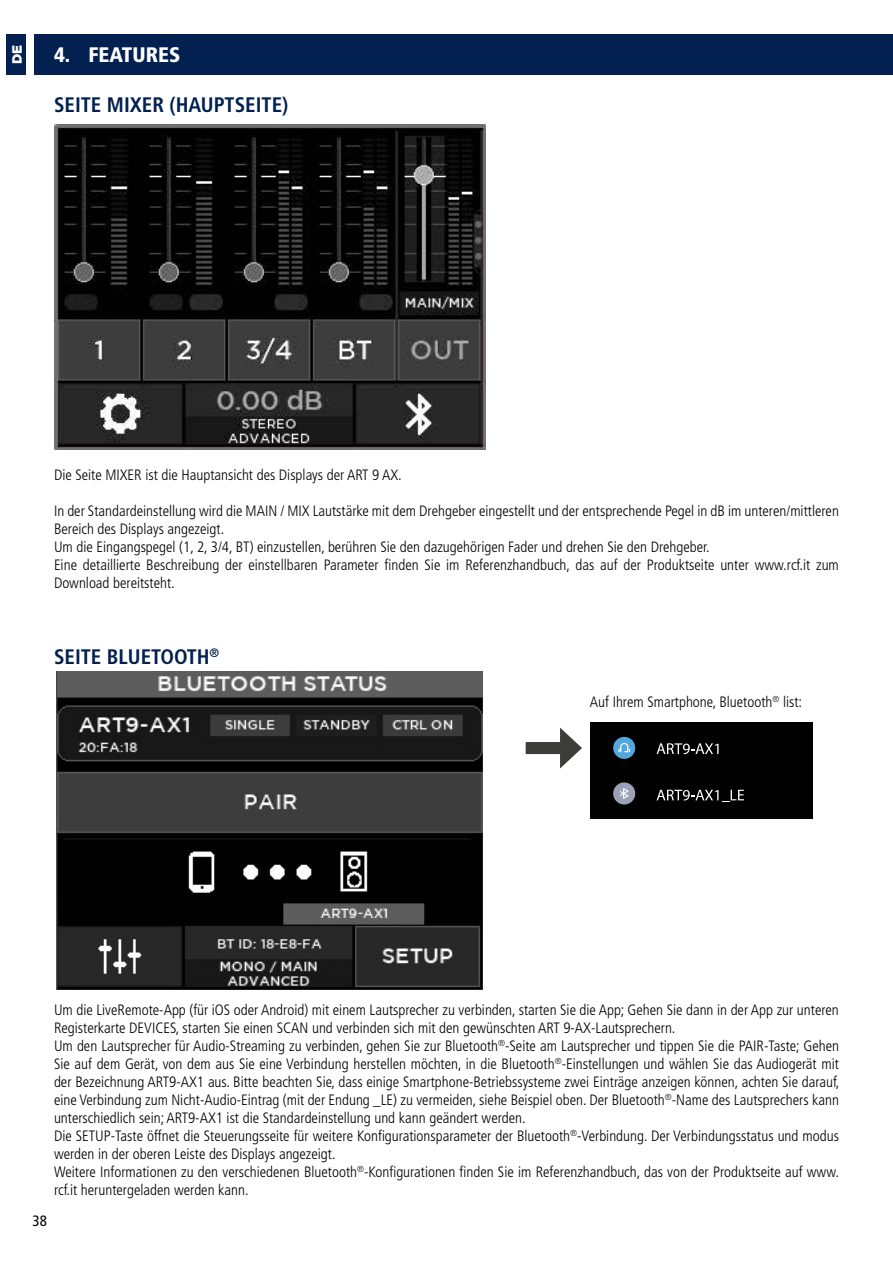
<style>
.page{position:relative;width:893px;height:1263px;background:#fff}
.page>*{position:absolute;margin:0;border:0;box-sizing:border-box;transform-origin:0 0}
.t1{font:700 condensed 21px "Frutiger LT Std";color:#022050}
.t2{font:900 condensed 21px "Frutiger LT Std";color:#fff}
.t3{font:300 condensed 15px/18px "Frutiger LT Std";color:#000}
.t4{font:condensed 15px "Frutiger LT Std";color:#000}
.t5{font:900 13.5px "Gotham";color:#fff}
</style>
<div class="page">
<div style="left:6px;top:34px;width:20px;height:41px;background:#022050"></div>
<div style="left:34px;top:34px;width:859px;height:41px;background:#022050"></div>
<img style="left:55px;top:125px;width:431px;height:324px">
<img style="left:57px;top:672px;width:426px;height:318px">
<div style="left:590px;top:722px;width:222px;height:97px;background:#000"></div>
<div style="left:613px;top:782px;width:22px;height:22px;background:#9ba2b7;border-radius:50%"></div>
<svg style="left:620px;top:788px;width:9px;height:11px"></svg>
<svg style="left:657px;top:743px;width:61px;height:11px"></svg>
<div style="left:613px;top:737px;width:22px;height:22px;background:#52a7dd;border-radius:50%"></div>
<svg style="left:618px;top:743px;width:12px;height:9px"></svg>
<svg style="left:657px;top:790px;width:87px;height:12px"></svg>
<div style="left:526px;top:742px;width:43px;height:12px;background:#3c3c3b"></div>
<svg style="left:560px;top:728px;width:22px;height:40px"></svg>
<p class="t5" style="left:8px;top:64px;width:21px;rotate:-90deg">DE</p>
<h1 class="t2" style="left:54px;top:42px;width:128px">4. FEATURES</h1>
<h1 class="t1" style="left:54px;top:92px;width:236px">SEITE MIXER (HAUPTSEITE)</h1>
<p class="t3" style="left:54px;top:466px;width:349px">Die Seite MIXER ist die Hauptansicht des Displays der ART 9 AX.</p>
<p class="t3" style="left:54px;top:502px;width:786px">In der Standardeinstellung wird die MAIN / MIX Lautstärke mit dem Drehgeber eingestellt und der entsprechende Pegel in dB im unteren/mittleren Bereich des Displays angezeigt.<br>Um die Eingangspegel (1, 2, 3/4, BT) einzustellen, berühren Sie den dazugehörigen Fader und drehen Sie den Drehgeber.<br>Eine detaillierte Beschreibung der einstellbaren Parameter finden Sie im Referenzhandbuch, das auf der Produktseite unter www.rcf.it zum Download bereitsteht.</p>
<h1 class="t1" style="left:54px;top:644px;width:167px">SEITE BLUETOOTH<sup>®</sup></h1>
<p class="t3" style="left:590px;top:692px;width:214px">Auf Ihrem Smartphone, Bluetooth<sup>®</sup> list:</p>
<p class="t3" style="left:54px;top:1000px;width:787px">Um die LiveRemote-App (für iOS oder Android) mit einem Lautsprecher zu verbinden, starten Sie die App; Gehen Sie dann in der App zur unteren Registerkarte DEVICES, starten Sie einen SCAN und verbinden sich mit den gewünschten ART 9-AX-Lautsprechern.<br>Um den Lautsprecher für Audio-Streaming zu verbinden, gehen Sie zur Bluetooth<sup>®</sup>-Seite am Lautsprecher und tippen Sie die PAIR-Taste; Gehen Sie auf dem Gerät, von dem aus Sie eine Verbindung herstellen möchten, in die Bluetooth<sup>®</sup>-Einstellungen und wählen Sie das Audiogerät mit der Bezeichnung ART9-AX1 aus. Bitte beachten Sie, dass einige Smartphone-Betriebssysteme zwei Einträge anzeigen können, achten Sie darauf, eine Verbindung zum Nicht-Audio-Eintrag (mit der Endung _LE) zu vermeiden, siehe Beispiel oben. Der Bluetooth<sup>®</sup>-Name des Lautsprechers kann unterschiedlich sein; ART9-AX1 ist die Standardeinstellung und kann geändert werden.<br>Die SETUP-Taste öffnet die Steuerungsseite für weitere Konfigurationsparameter der Bluetooth<sup>®</sup>-Verbindung. Der Verbindungsstatus und modus werden in der oberen Leiste des Displays angezeigt.<br>Weitere Informationen zu den verschiedenen Bluetooth<sup>®</sup>-Konfigurationen finden Sie im Referenzhandbuch, das von der Produktseite auf www. rcf.it heruntergeladen werden kann.</p>
<p class="t4" style="left:33px;top:1211px;width:16px">38</p>
</div>
